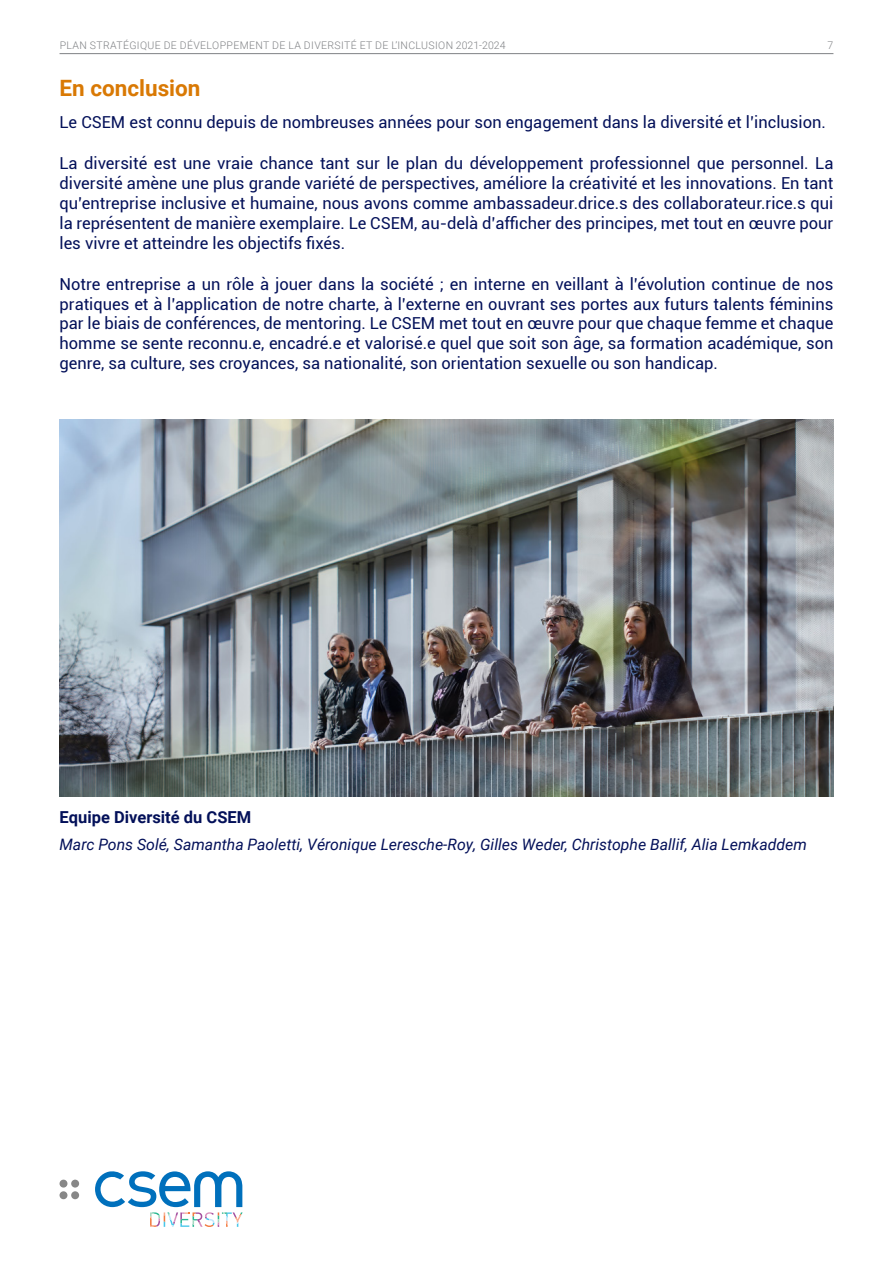
<style>
.page{position:relative;width:893px;height:1263px;background:#fff}
.page>*{position:absolute;margin:0;border:0;box-sizing:border-box;transform-origin:0 0}
.Subhead{font:700 22.5px "Roboto";color:#d97904}
.Paragraph{font:16.5px/19.8px "Roboto";color:#031059;text-align:justify}
.Quote_paragraph{font:700 16.5px "Roboto";color:#031059}
.Quote_paragraph-2{font:italic 15.75px "Roboto";color:#031059}
.t1{font:300 10.5px "Roboto";letter-spacing:.035em;color:#808285}
</style>
<div class="page">
<hr style="left:60px;top:53px;width:773px;height:1px;background:#808285">
<svg style="left:95px;top:1171px;width:147px;height:56px"></svg>
<div style="left:60px;top:1179px;width:7px;height:8px;background:#878787;border-radius:50%"></div>
<div style="left:71px;top:1179px;width:8px;height:8px;background:#878787;border-radius:50%"></div>
<div style="left:60px;top:1191px;width:7px;height:8px;background:#878787;border-radius:50%"></div>
<div style="left:71px;top:1191px;width:8px;height:8px;background:#878787;border-radius:50%"></div>
<img style="left:60px;top:420px;width:773px;height:377px">
<p class="t1" style="left:60px;top:37px;width:447px">PLAN STRATÉGIQUE DE DÉVELOPPEMENT DE LA DIVERSITÉ ET DE L’INCLUSION 2021-2024</p>
<p class="t1" style="left:828px;top:37px;width:7px">7</p>
<p class="Subhead" style="left:60px;top:72px;width:143px">En conclusion</p>
<p class="Paragraph" style="left:60px;top:112px;width:768px">Le CSEM est connu depuis de nombreuses années pour son engagement dans la diversité et l’inclusion.</p>
<p class="Paragraph" style="left:60px;top:153px;width:775px">La diversité est une vraie chance tant sur le plan du développement professionnel que personnel. La diversité amène une plus grande variété de perspectives, améliore la créativité et les innovations. En tant qu’entreprise inclusive et humaine, nous avons comme ambassadeur.drice.s des collaborateur.rice.s qui la représentent de manière exemplaire. Le CSEM, au-delà d’afficher des principes, met tout en œuvre pour les vivre et atteindre les objectifs fixés.</p>
<p class="Paragraph" style="left:60px;top:273px;width:775px">Notre entreprise a un rôle à jouer dans la société ; en interne en veillant à l’évolution continue de nos pratiques et à l’application de notre charte, à l’externe en ouvrant ses portes aux futurs talents féminins par le biais de conférences, de mentoring. Le CSEM met tout en œuvre pour que chaque femme et chaque homme se sente reconnu.e, encadré.e et valorisé.e quel que soit son âge, sa formation académique, son genre, sa culture, ses croyances, sa nationalité, son orientation sexuelle ou son handicap.</p>
<p class="Quote_paragraph" style="left:60px;top:805px;width:193px">Equipe Diversité du CSEM</p>
<p class="Quote_paragraph-2" style="left:60px;top:833px;width:749px">Marc Pons Solé, Samantha Paoletti, Véronique Leresche-Roy, Gilles Weder, Christophe Ballif, Alia Lemkaddem</p>
</div>
